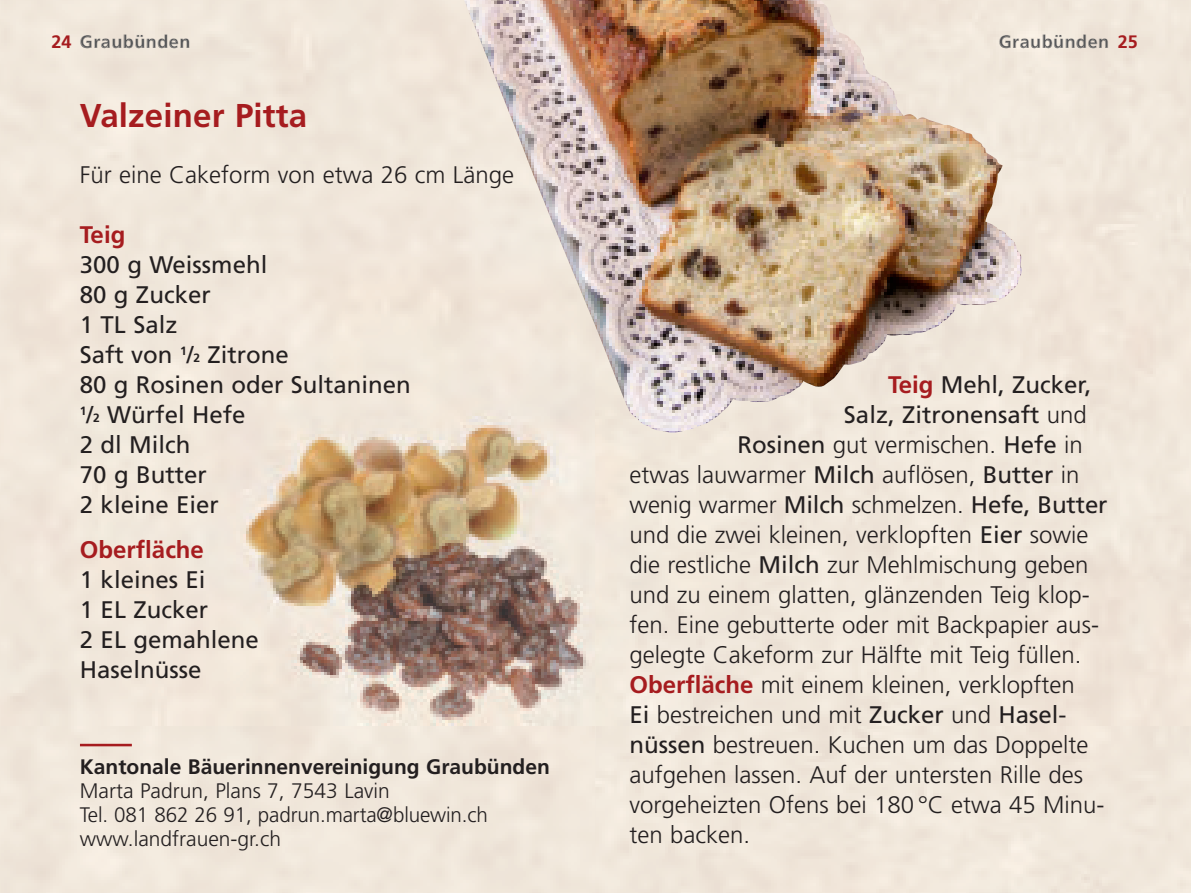
<style>
.page{position:relative;width:1191px;height:893px;background:#fff}
.page>*{position:absolute;margin:0;border:0;box-sizing:border-box;transform-origin:0 0}
.t1{font:700 33px "Frutiger";letter-spacing:.005em;color:#a61c1f}
.t2{font:300 24px "Frutiger";color:#231f20}
.t3{font:24px/30px "Frutiger";color:#231f20}
.t4{font:300 21px/24px "Frutiger";color:#231f20}
.t5{font:700 18px "Frutiger";letter-spacing:.03em;color:#57585a}
.s1{color:#a61c1f}
.s2{font-weight:700;color:#a61c1f}
.s3{font-weight:700;font-size:12px}
.s4{font-weight:700}
.s5{font-weight:300}
.s6{font-weight:400}
</style>
<div class="page">
<svg style="left:0;top:0;width:595px;height:893px;background:#e6d9cc"></svg>
<img style="left:595px;top:0;width:596px;height:893px">
<p class="t5" style="left:51px;top:34px;width:140px"><span class="s1">24</span> Graubünden</p>
<p class="t1" style="left:80px;top:102px;width:229px">Valzeiner Pitta</p>
<p class="t2" style="left:80px;top:165px;width:435px">Für eine Cakeform von etwa 26 cm Länge</p>
<p class="t3" style="left:80px;top:222px;width:332px"><span class="s2">Teig<br></span>300 g Weissmehl<br>80 g Zucker<br>1 TL Salz<br>Saft von <sup>1</sup>/<span class="s3">2</span> Zitrone<br>80 g Rosinen oder Sultaninen<br><sup>1</sup>/<span class="s3">2</span> Würfel Hefe<br>2 dl Milch<br>70 g Butter<br>2 kleine Eier</p>
<p class="t3" style="left:80px;top:537px;width:180px"><span class="s2">Oberfläche<br></span>1 kleines Ei<br>1 EL Zucker<br>2 EL gemahlene<br>Haselnüsse</p>
<p class="t4" style="left:80px;top:756px;width:471px"><span class="s4">Kantonale Bäuerinnenvereinigung Graubünden </span>Marta Padrun, Plans 7, 7543 Lavin<br>Tel. 081 862 26 91, padrun.marta@bluewin.ch www.landfrauen-gr.ch</p>
<p class="t5" style="left:998px;top:34px;width:140px">Graubünden <span class="s1">25</span></p>
<p class="t3" style="left:888px;top:372px;width:205px"><span class="s2">Teig</span> Mehl, Zucker,</p>
<p class="t3" style="left:844px;top:402px;width:244px">Salz, Zitronensaft <span class="s5">und</span></p>
<p class="t2" style="left:737px;top:435px;width:347px"><span class="s6">Rosinen</span> gut vermischen. <span class="s6">Hefe</span> in</p>
<p class="t2" style="left:629px;top:465px;width:451px">etwas lauwarmer <span class="s6">Milch</span> auflösen, <span class="s6">Butter</span> in</p>
<p class="t2" style="left:629px;top:495px;width:479px">wenig warmer <span class="s6">Milch</span> schmelzen. <span class="s6">Hefe, Butter</span></p>
<p class="t2" style="left:629px;top:525px;width:460px">und die zwei kleinen, verklopften <span class="s6">Eier</span> sowie</p>
<p class="t2" style="left:629px;top:555px;width:460px">die restliche <span class="s6">Milch</span> zur Mehlmischung geben</p>
<p class="t2" style="left:629px;top:585px;width:462px">und zu einem glatten, glänzenden Teig klop-</p>
<p class="t2" style="left:629px;top:615px;width:471px">fen. Eine gebutterte oder mit Backpapier aus-</p>
<p class="t2" style="left:629px;top:645px;width:453px">gelegte Cakeform zur Hälfte mit Teig füllen.</p>
<p class="t2" style="left:629px;top:675px;width:447px"><span class="s2">Oberfläche</span> mit einem kleinen, verklopften</p>
<p class="t2" style="left:629px;top:705px;width:438px"><span class="s6">Ei</span> bestreichen und mit <span class="s6">Zucker</span> und <span class="s6">Hasel -</span></p>
<p class="t2" style="left:629px;top:735px;width:460px"><span class="s6">nüssen</span> bestreuen. Kuchen um das Doppelte</p>
<p class="t2" style="left:629px;top:765px;width:455px">auf gehen lassen. Auf der untersten Rille des</p>
<p class="t2" style="left:629px;top:795px;width:476px">vorgeheizten Ofens bei 180 °C etwa 45 Minu-</p>
<p class="t2" style="left:629px;top:825px;width:122px">ten backen.</p>
</div>
